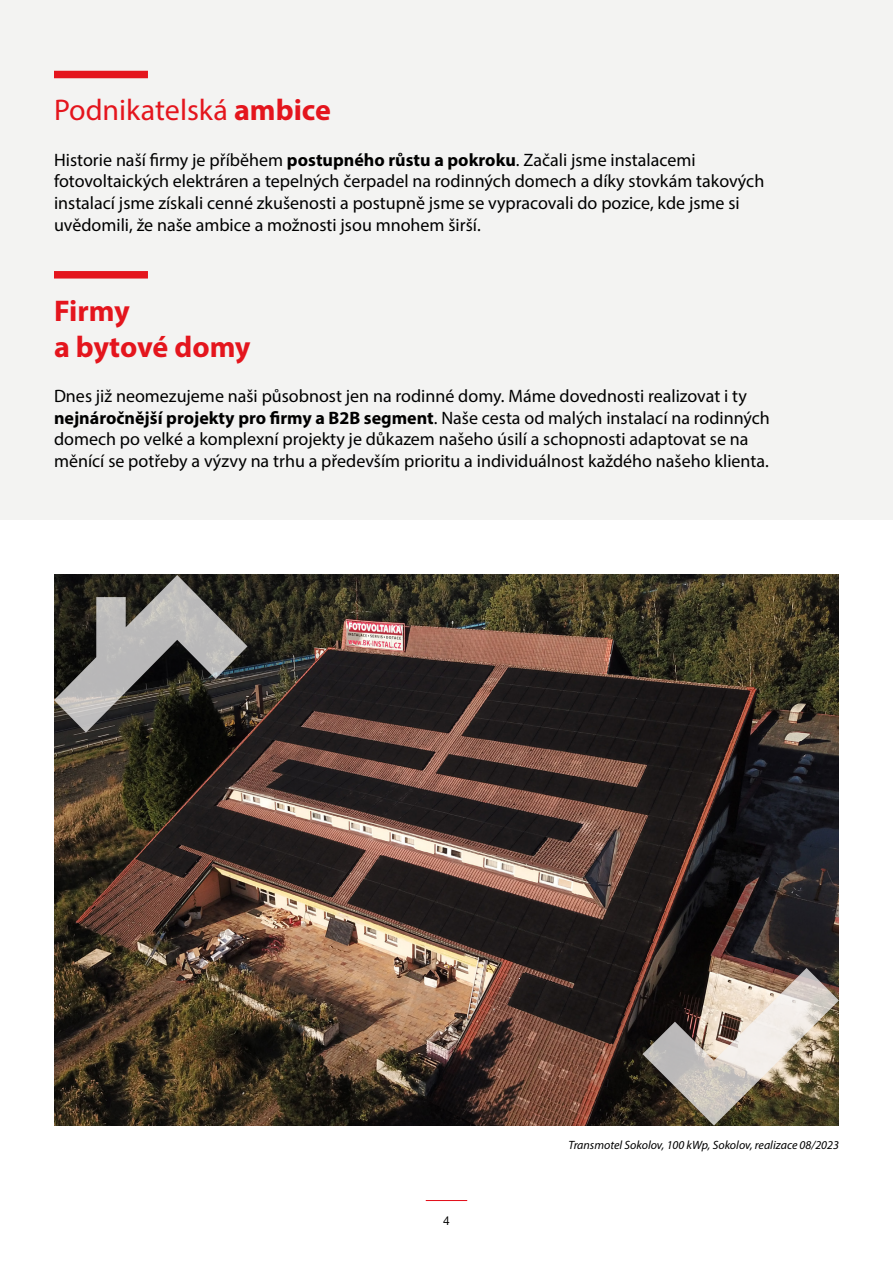
<style>
.page{position:relative;width:893px;height:1263px;background:#fff}
.page>*{position:absolute;margin:0;border:0;box-sizing:border-box;transform-origin:0 0}
.t1{font:30px "Myriad Pro";color:#e4151d}
.t2{font:700 30px/36px "Myriad Pro";letter-spacing:-.005em;color:#e4151d}
.t3{font:18px/21.6px "Myriad Pro";color:#000}
.t4{font:italic 12px "Myriad Pro";color:#000}
.t5{font:12px "Helvetica Neue LT Pro";color:#000}
.s1{font-weight:700}
</style>
<div class="page">
<hr style="left:426px;top:1200px;width:41px;height:1px;background:#e30b17">
<div style="left:0;top:0;width:893px;height:519px;background:#f3f3f2"></div>
<div style="left:54px;top:71px;width:94px;height:7px;background:#e4151d"></div>
<div style="left:54px;top:271px;width:94px;height:8px;background:#e4151d"></div>
<img style="left:54px;top:575px;width:785px;height:550px">
<svg style="left:54px;top:575px;width:194px;height:157px"></svg>
<img style="left:642px;top:968px;width:197px;height:157px">
<h1 class="t1" style="left:54px;top:92px;width:278px">Podnikatelská <span class="s1">ambice</span></h1>
<p class="t3" style="left:54px;top:149px;width:712px">Historie naší firmy je příběhem <span class="s1">postupného růstu a pokroku</span>. Začali jsme instalacemi fotovoltaických elektráren a tepelných čerpadel na rodinných domech a díky stovkám takových instalací jsme získali cenné zkušenosti a postupně jsme se vypracovali do pozice, kde jsme si uvědomili, že naše ambice a možnosti jsou mnohem širší.</p>
<h1 class="t2" style="left:54px;top:291px;width:198px">Firmy<br>a bytové domy</h1>
<p class="t3" style="left:54px;top:385px;width:717px">Dnes již neomezujeme naši působnost jen na rodinné domy. Máme dovednosti realizovat i ty <span class="s1">nejnáročnější projekty pro firmy a B2B segment</span>. Naše cesta od malých instalací na rodinných domech po velké a komplexní projekty je důkazem našeho úsilí a schopnosti adaptovat se na měnící se potřeby a výzvy na trhu a především prioritu a individuálnost každého našeho klienta.</p>
<p class="t5" style="left:443px;top:1213px;width:8px">4</p>
<p class="t4" style="left:569px;top:1138px;width:272px">Transmotel Sokolov, 100 kWp, Sokolov, realizace 08/2023</p>
</div>
